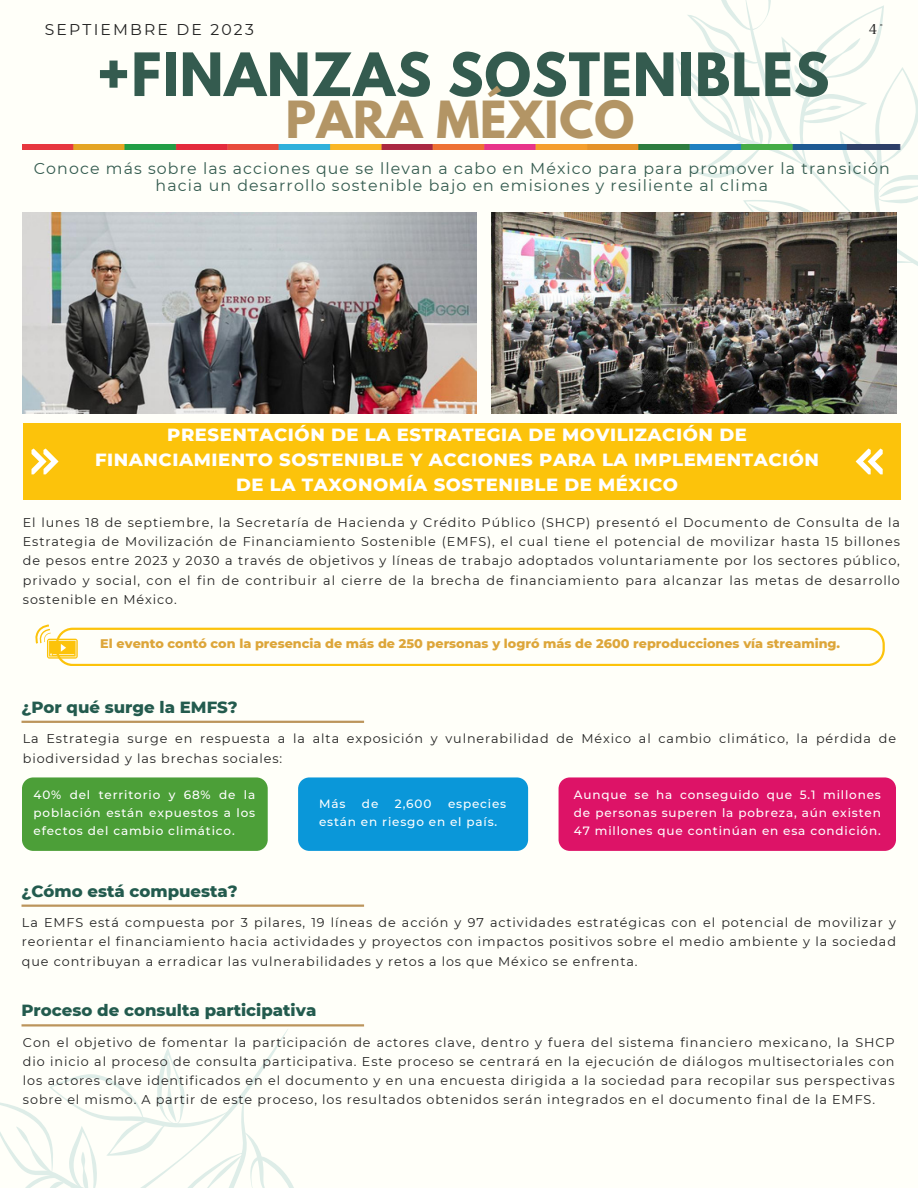
<style>
.page{position:relative;width:918px;height:1188px;background:#fffff9}
.page>*{position:absolute;margin:0;border:0;box-sizing:border-box;transform-origin:0 0}
.t1{font:700 52.95px "League Spartan";letter-spacing:.02em;color:#345b4f}
.t2{font:700 45.45px "League Spartan";letter-spacing:.02em;color:#b39565}
.t3{font:800 18px/24.8px "Montserrat";letter-spacing:.03em;color:#fff;text-align:center}
.t4{font:800 16.5px "Montserrat";color:#235b4e}
.t5{font:15.75px/16.8px "Montserrat";letter-spacing:.07em;color:#345b4f;text-align:center}
.t6{font:15.6px "Montserrat";letter-spacing:.14em;color:#222}
.t7{font:15.6px "Luthier";color:#222}
.t8{font:12.75px/19px "Montserrat";letter-spacing:.07em;color:#222;text-align:justify}
.t9{font:800 12.75px "Montserrat";color:#dda63a}
.t10{font:500 12px/18px "Montserrat";letter-spacing:.07em;color:#fff;text-align:justify}
</style>
<div class="page">
<svg style="left:676px;top:0;width:242px;height:331px"></svg>
<img style="left:23px;top:144px;width:877px;height:6px">
<svg style="left:0;top:1046px;width:294px;height:142px"></svg>
<div style="left:23px;top:423px;width:878px;height:77px;background:#fcc30b"></div>
<svg style="left:31px;top:449px;width:27px;height:25px"></svg>
<svg style="left:856px;top:449px;width:27px;height:25px"></svg>
<div style="left:22px;top:777px;width:246px;height:74px;background:#4c9f38"></div>
<div style="left:298px;top:777px;width:230px;height:74px;background:#0a97d9"></div>
<div style="left:559px;top:777px;width:337px;height:74px;background:#dd1367"></div>
<hr style="left:22px;top:721px;width:342px;height:2px;background:#bc955c">
<img style="left:23px;top:212px;width:454px;height:201px">
<img style="left:491px;top:212px;width:405px;height:201px">
<hr style="left:22px;top:905px;width:342px;height:2px;background:#bc955c">
<hr style="left:22px;top:1024px;width:342px;height:3px;background:#bc955c">
<svg style="left:35px;top:625px;width:850px;height:41px"></svg>
<p class="t6" style="left:45px;top:20px;width:210px">SEPTIEMBRE DE 2023</p>
<p class="t7" style="left:869px;top:23px;width:15px">4°</p>
<p class="t1" style="left:97px;top:48px;width:734px">+FINANZAS SOSTENIBLES</p>
<p class="t2" style="left:286px;top:97px;width:350px">PARA MÉXICO</p>
<p class="t5" style="left:34px;top:160px;width:858px">Conoce más sobre las acciones que se llevan a cabo en México para para promover la transición hacia un desarrollo sostenible bajo en emisiones y resiliente al clima</p>
<p class="t3" style="left:95px;top:422px;width:726px">PRESENTACIÓN DE LA ESTRATEGIA DE MOVILIZACIÓN DE<br>FINANCIAMIENTO SOSTENIBLE Y ACCIONES PARA LA IMPLEMENTACIÓN<br>DE LA TAXONOMÍA SOSTENIBLE DE MÉXICO</p>
<p class="t8" style="left:23px;top:513px;width:879px">El lunes 18 de septiembre, la Secretaría de Hacienda y Crédito Público (SHCP) presentó el Documento de Consulta de la Estrategia de Movilización de Financiamiento Sostenible (EMFS), el cual tiene el potencial de movilizar hasta 15 billones de pesos entre 2023 y 2030 a través de objetivos y líneas de trabajo adoptados voluntariamente por los sectores público, privado y social, con el fin de contribuir al cierre de la brecha de financiamiento para alcanzar las metas de desarrollo sostenible en México.</p>
<p class="t9" style="left:100px;top:636px;width:741px">El evento contó con la presencia de más de 250 personas y logró más de 2600 reproducciones vía streaming.</p>
<p class="t4" style="left:22px;top:697px;width:218px">¿Por qué surge la EMFS?</p>
<p class="t8" style="left:23px;top:729px;width:875px">La Estrategia surge en respuesta a la alta exposición y vulnerabilidad de México al cambio climático, la pérdida de biodiversidad y las brechas sociales:</p>
<p class="t10" style="left:34px;top:786px;width:223px">40% del territorio y 68% de la población están expuestos a los efectos del cambio climático.</p>
<p class="t10" style="left:319px;top:795px;width:28px">Más</p>
<p class="t10" style="left:362px;top:795px;width:18px">de</p>
<p class="t10" style="left:395px;top:795px;width:38px">2,600</p>
<p class="t10" style="left:319px;top:795px;width:189px;text-indent:129px">especies están en riesgo en el país.</p>
<p class="t10" style="left:574px;top:786px;width:309px">Aunque se ha conseguido que 5.1 millones de personas superen la pobreza, aún existen 47 millones que continúan en esa condición.</p>
<p class="t4" style="left:22px;top:881px;width:218px">¿Cómo está compuesta?</p>
<p class="t8" style="left:22px;top:913px;width:876px">La EMFS está compuesta por 3 pilares, 19 líneas de acción y 97 actividades estratégicas con el potencial de movilizar y reorientar el financiamiento hacia actividades y proyectos con impactos positivos sobre el medio ambiente y la sociedad que contribuyan a erradicar las vulnerabilidades y retos a los que México se enfrenta.</p>
<p class="t4" style="left:22px;top:1000px;width:296px">Proceso de consulta participativa</p>
<p class="t8" style="left:23px;top:1033px;width:873px">Con el objetivo de fomentar la participación de actores clave, dentro y fuera del sistema financiero mexicano, la SHCP dio inicio al proceso de consulta participativa. Este proceso se centrará en la ejecución de diálogos multisectoriales con los actores clave identificados en el documento y en una encuesta dirigida a la sociedad para recopilar sus perspectivas sobre el mismo. A partir de este proceso, los resultados obtenidos serán integrados en el documento final de la EMFS.</p>
</div>
